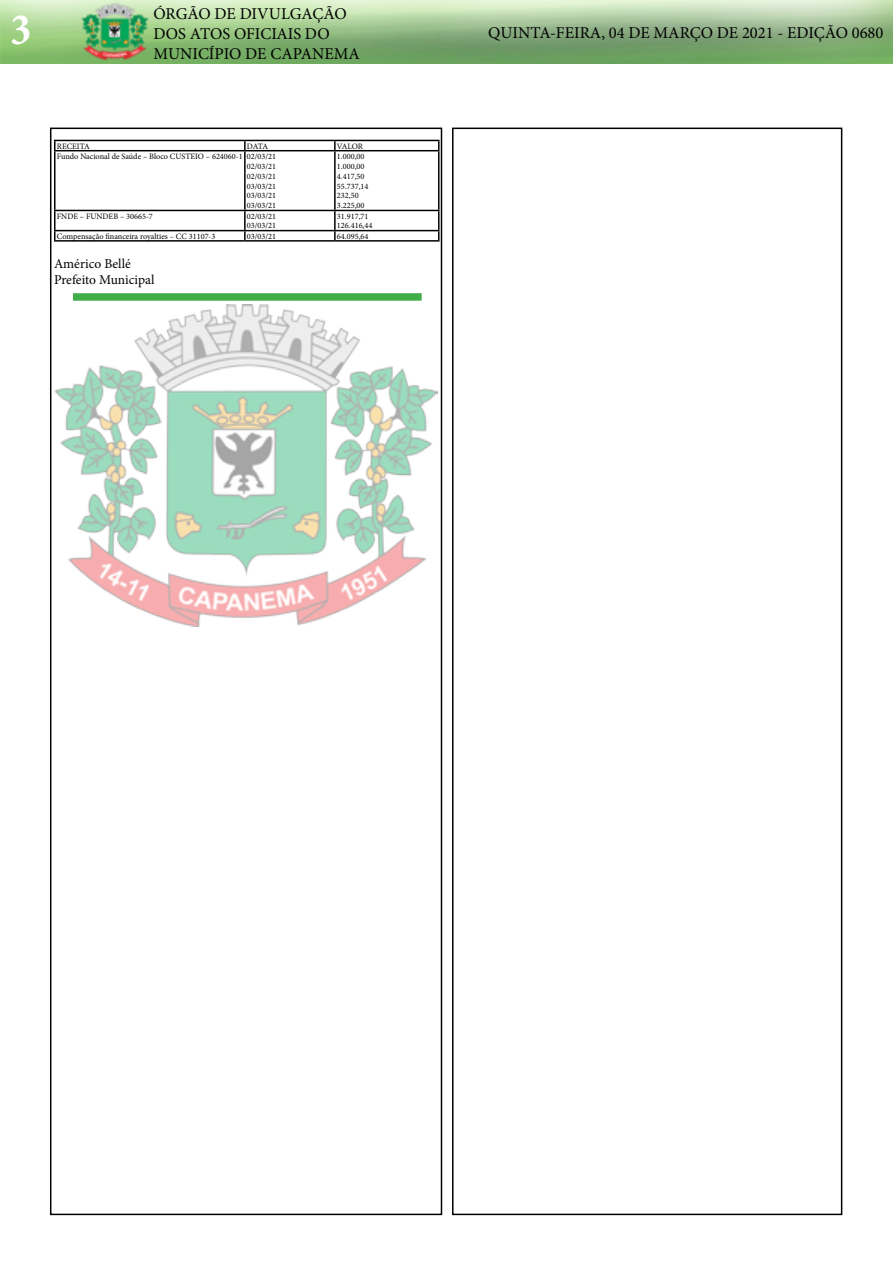
<style>
.page{position:relative;width:893px;height:1263px;background:#fff}
.page>*{position:absolute;margin:0;border:0;box-sizing:border-box;transform-origin:0 0}
.t1{font:700 condensed 45px "Minion Pro";color:#fff}
.t2{font:16.5px/19.8px "Minion Pro";color:#000}
.t3{font:13.5px/16.2px "Minion Pro";color:#000}
.t4{font:8.25px/9.9px "Minion Pro";color:#000}
</style>
<div class="page">
<div style="left:50px;top:128px;width:392px;height:1087px;border:2px solid #000"></div>
<img style="left:0;top:0;width:893px;height:64px">
<div style="left:452px;top:128px;width:390px;height:1087px;border:2px solid #000"></div>
<hr style="left:54px;top:140px;width:191px;height:1px;background:#000">
<svg style="left:54px;top:141px;width:2px;height:9px"></svg>
<hr style="left:245px;top:140px;width:90px;height:1px;background:#000">
<svg style="left:244px;top:141px;width:2px;height:9px"></svg>
<hr style="left:335px;top:140px;width:105px;height:1px;background:#000">
<svg style="left:334px;top:141px;width:2px;height:9px"></svg>
<svg style="left:438px;top:141px;width:2px;height:9px"></svg>
<hr style="left:54px;top:150px;width:191px;height:1px;background:#000">
<hr style="left:54px;top:151px;width:2px;height:59px;background:#000">
<hr style="left:245px;top:150px;width:90px;height:1px;background:#000">
<hr style="left:244px;top:151px;width:2px;height:59px;background:#000">
<hr style="left:335px;top:150px;width:105px;height:1px;background:#000">
<hr style="left:334px;top:151px;width:2px;height:59px;background:#000">
<hr style="left:438px;top:151px;width:2px;height:59px;background:#000">
<hr style="left:54px;top:210px;width:191px;height:1px;background:#000">
<hr style="left:245px;top:210px;width:90px;height:1px;background:#000">
<hr style="left:335px;top:210px;width:105px;height:1px;background:#000">
<hr style="left:54px;top:230px;width:191px;height:1px;background:#000">
<svg style="left:54px;top:211px;width:2px;height:29px"></svg>
<hr style="left:245px;top:230px;width:90px;height:1px;background:#000">
<svg style="left:244px;top:211px;width:2px;height:29px"></svg>
<hr style="left:335px;top:230px;width:105px;height:1px;background:#000">
<svg style="left:334px;top:211px;width:2px;height:29px"></svg>
<svg style="left:438px;top:211px;width:2px;height:29px"></svg>
<hr style="left:54px;top:240px;width:191px;height:2px;background:#000">
<hr style="left:245px;top:240px;width:90px;height:2px;background:#000">
<hr style="left:335px;top:240px;width:105px;height:2px;background:#000">
<div style="left:73px;top:293px;width:349px;height:8px;background:#41ad49"></div>
<img style="left:54px;top:305px;width:384px;height:321px">
<h1 class="t1" style="left:11px;top:-1px;width:22px">3</h1>
<h2 class="t2" style="left:153px;top:4px;width:208px">ÓRGÃO DE DIVULGAÇÃO<br>DOS ATOS OFICIAIS DO<br>MUNICÍPIO DE CAPANEMA</h2>
<p class="t4" style="left:57px;top:141px;width:34px">RECEITA</p>
<p class="t4" style="left:247px;top:141px;width:23px">DATA</p>
<p class="t4" style="left:337px;top:141px;width:28px">VALOR</p>
<p class="t4" style="left:247px;top:151px;width:31px;text-align:justify;text-indent:-190px">Fundo Nacional de Saúde – Bloco CUSTEIO – 624060-1 02/03/21<br>02/03/21<br>02/03/21<br>03/03/21<br>03/03/21<br>03/03/21</p>
<p class="t4" style="left:337px;top:151px;width:33px">1.000,00<br>1.000,00<br>4.417,50<br>55.737,14<br>232,50<br>3.225,00</p>
<p class="t4" style="left:57px;top:211px;width:98px">FNDE – FUNDEB – 30665-7</p>
<p class="t4" style="left:247px;top:211px;width:31px">02/03/21<br>03/03/21</p>
<p class="t4" style="left:337px;top:211px;width:37px">31.917,71<br>126.416,44</p>
<p class="t4" style="left:57px;top:231px;width:160px">Compensação financeira royalties – CC 31107-3</p>
<p class="t4" style="left:247px;top:231px;width:31px">03/03/21</p>
<p class="t4" style="left:337px;top:231px;width:33px">64.095,64</p>
<h3 class="t3" style="left:54px;top:256px;width:102px">Américo Bellé<br>Prefeito Municipal</h3>
<h2 class="t2" style="left:488px;top:23px;width:397px">QUINTA-FEIRA, 04 DE MARÇO DE 2021 - EDIÇÃO 0680</h2>
</div>
